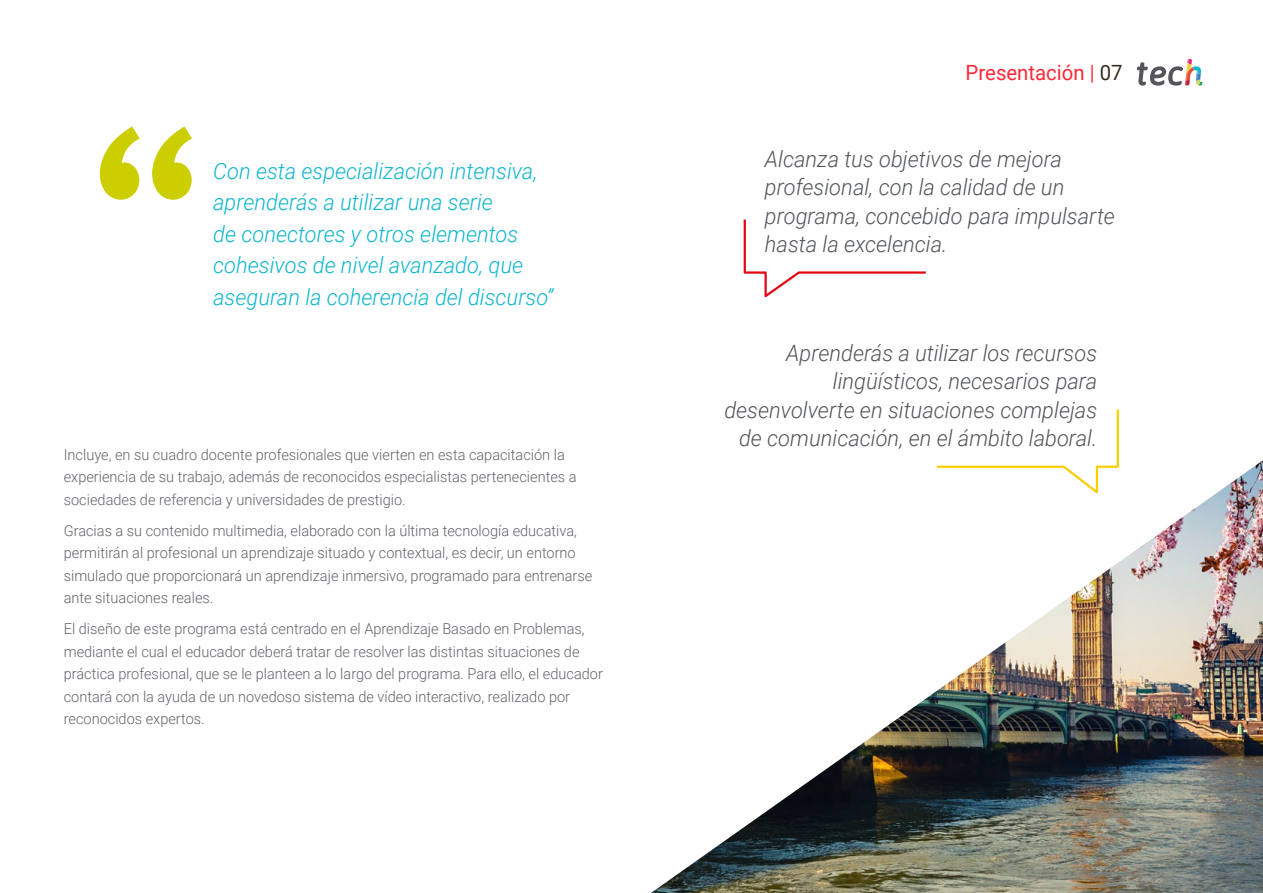
<style>
.page{position:relative;width:1263px;height:893px;background:#fff}
.page>*{position:absolute;margin:0;border:0;box-sizing:border-box;transform-origin:0 0}
.t1{font:italic 300 22.5px/28.5px "Roboto";color:#52555b;text-align:right}
.t2{font:italic 300 22.5px/31.5px "Roboto";color:#0fb6cf}
.t3{font:21px "Roboto";color:#ff293a}
.t4{font:300 15px/22.5px "Roboto";color:#61646a}
.s1{color:#fc2a3b}
.s2{color:#312e20}
</style>
<div class="page">
<svg style="left:100px;top:126px;width:92px;height:74px"></svg>
<img style="left:651px;top:460px;width:612px;height:433px">
<svg style="left:934px;top:409px;width:186px;height:88px"></svg>
<svg style="left:743px;top:219px;width:183px;height:79px"></svg>
<svg style="left:1137px;top:59px;width:65px;height:27px"></svg>
<h1 class="t2" style="left:213px;top:154px;width:342px">Con esta especialización intensiva, aprenderás a utilizar una serie<br>de conectores y otros elementos cohesivos de nivel avanzado, que aseguran la coherencia del discurso”</h1>
<p class="t4" style="left:64px;top:443px;width:514px">Incluye, en su cuadro docente profesionales que vierten en esta capacitación la experiencia de su trabajo, además de reconocidos especialistas pertenecientes a sociedades de referencia y universidades de prestigio.</p>
<p class="t4" style="left:64px;top:519px;width:530px">Gracias a su contenido multimedia, elaborado con la última tecnología educativa, permitirán al profesional un aprendizaje situado y contextual, es decir, un entorno simulado que proporcionará un aprendizaje inmersivo, programado para entrenarse ante situaciones reales.</p>
<p class="t4" style="left:64px;top:617px;width:541px">El diseño de este programa está centrado en el Aprendizaje Basado en Problemas, mediante el cual el educador deberá tratar de resolver las distintas situaciones de práctica profesional, que se le planteen a lo largo del programa. Para ello, el educador contará con la ayuda de un novedoso sistema de vídeo interactivo, realizado por reconocidos expertos.</p>
<h2 class="t3" style="left:966px;top:57px;width:159px">Presentación <span class="s1">|</span> <span class="s2">07</span></h2>
<h1 class="t1" style="left:765px;top:144px;width:351px;text-align:left">Alcanza tus objetivos de mejora profesional, con la calidad de un programa, concebido para impulsarte hasta la excelencia.</h1>
<h1 class="t1" style="left:724px;top:338px;width:374px">Aprenderás a utilizar los recursos lingüísticos, necesarios para desenvolverte en situaciones complejas de comunicación, en el ámbito laboral.</h1>
</div>
